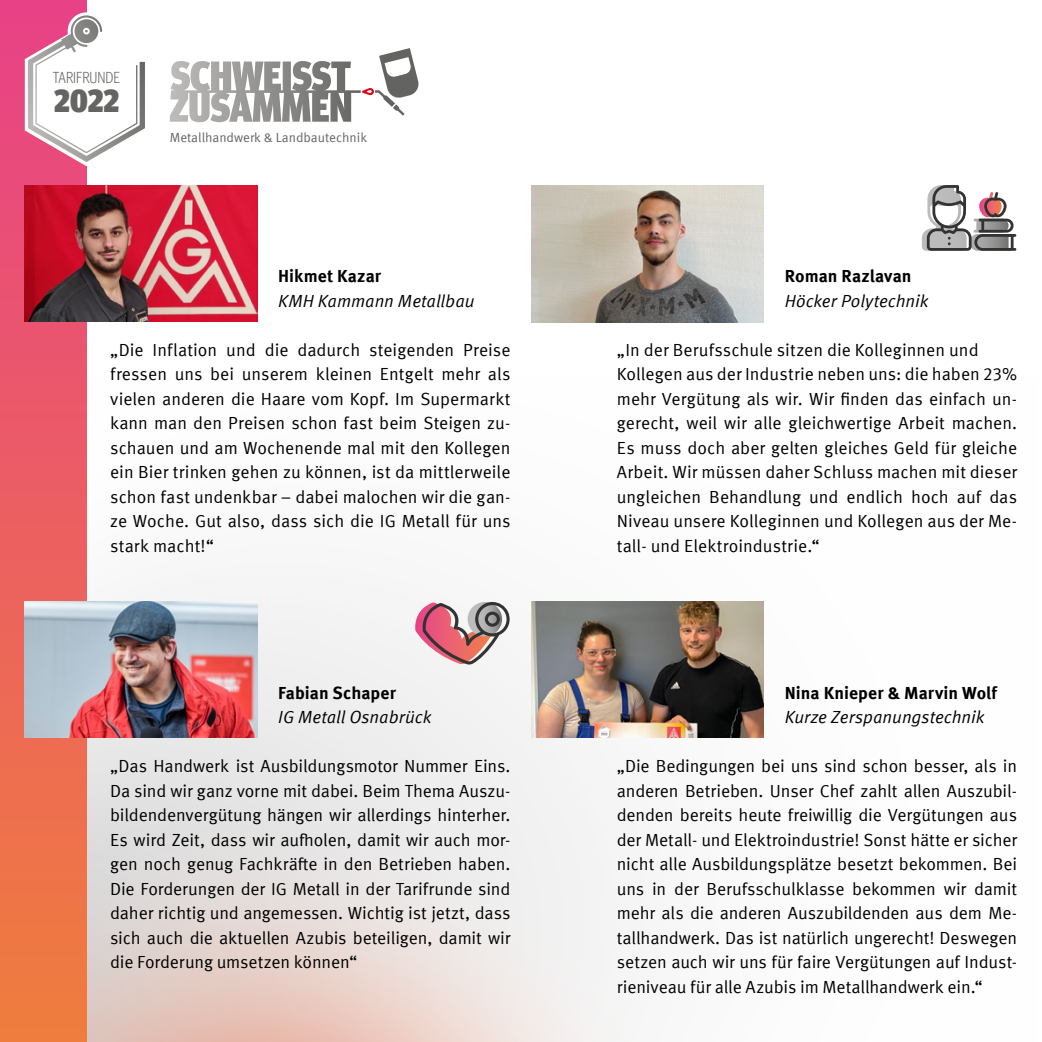
<style>
.page{position:relative;width:1042px;height:1042px;background:#fff}
.page>*{position:absolute;margin:0;border:0;box-sizing:border-box;transform-origin:0 0}
.t1{font:900 condensed 32.38px "Meta Head IGM";color:#646463}
.t2{font:17.5px/24.5px "Meta IGM";color:#000;text-align:justify}
.t3{font:italic 17.5px "Meta IGM";color:#000}
.t4{font:700 17.5px "Meta IGM";color:#000}
.t5{font:300 condensed 15.75px "Meta Head IGM";color:#646463}
.t6{font:13.12px "Meta IGM";color:#636362}
</style>
<div class="page">
<svg style="left:86px;top:377px;width:678px;height:665px"></svg>
<div style="left:0;top:0;width:86px;height:1042px;background:linear-gradient(to bottom,#e64085,#ee7f40)"></div>
<svg style="left:25px;top:12px;width:120px;height:154px"></svg>
<svg style="left:179px;top:61px;width:144px;height:29px"></svg>
<svg style="left:362px;top:48px;width:56px;height:68px"></svg>
<svg style="left:922px;top:185px;width:94px;height:66px"></svg>
<svg style="left:415px;top:602px;width:95px;height:62px"></svg>
<img style="left:25px;top:185px;width:232px;height:136px">
<img style="left:25px;top:601px;width:232px;height:136px">
<img style="left:531px;top:602px;width:233px;height:136px">
<img style="left:531px;top:185px;width:233px;height:137px">
<p class="t5" style="left:53px;top:66px;width:68px">TARIFRUNDE</p>
<h1 class="t1" style="left:54px;top:75px;width:67px">2022</h1>
<p class="t6" style="left:170px;top:128px;width:199px">Metallhandwerk &amp; Landbautechnik</p>
<p class="t4" style="left:278px;top:262px;width:105px">Hikmet Kazar</p>
<p class="t3" style="left:278px;top:287px;width:198px">KMH Kammann Metallbau</p>
<p class="t2" style="left:110px;top:336px;width:402px">„Die Inflation und die dadurch steigenden Preise fressen uns bei unserem kleinen Entgelt mehr als vielen anderen die Haare vom Kopf. Im Supermarkt kann man den Preisen schon fast beim Steigen zu&shy;schauen und am Wochenende mal mit den Kollegen ein Bier trinken gehen zu können, ist da mittlerweile schon fast undenkbar – dabei malochen wir die gan&shy;ze Woche. Gut also, dass sich die IG Metall für uns stark macht!“</p>
<p class="t4" style="left:278px;top:679px;width:119px">Fabian Schaper</p>
<p class="t3" style="left:278px;top:704px;width:154px">IG Metall Osnabrück</p>
<p class="t4" style="left:785px;top:262px;width:128px">Roman Razlavan</p>
<p class="t3" style="left:785px;top:287px;width:145px">Höcker Polytechnik</p>
<p class="t2" style="left:617px;top:336px;width:402px;text-align:left">„In der Berufsschule sitzen die Kolleginnen und Kollegen aus der Industrie neben uns: die haben 23% mehr Vergütung als wir. Wir finden das einfach un&shy;gerecht, weil wir alle gleichwertige Arbeit machen.<br>Es muss doch aber gelten gleiches Geld für gleiche Arbeit. Wir müssen daher Schluss machen mit dieser ungleichen Behandlung und endlich hoch auf das Niveau unsere Kolleginnen und Kollegen aus der Me&shy;tall- und Elektroindustrie.“</p>
<p class="t4" style="left:785px;top:679px;width:214px">Nina Knieper &amp; Marvin Wolf</p>
<p class="t3" style="left:785px;top:704px;width:201px">Kurze Zerspanungstechnik</p>
<p class="t2" style="left:110px;top:753px;width:402px">„Das Handwerk ist Ausbildungsmotor Nummer Eins.<br>Da sind wir ganz vorne mit dabei. Beim Thema Auszu&shy;bildendenvergütung hängen wir allerdings hinterher.<br>Es wird Zeit, dass wir aufholen, damit wir auch mor&shy;gen noch genug Fachkräfte in den Betrieben haben.<br>Die Forderungen der IG Metall in der Tarifrunde sind daher richtig und angemessen. Wichtig ist jetzt, dass sich auch die aktuellen Azubis beteiligen, damit wir die Forderung umsetzen können“</p>
<p class="t2" style="left:617px;top:753px;width:402px">„Die Bedingungen bei uns sind schon besser, als in anderen Betrieben. Unser Chef zahlt allen Auszubil&shy;denden bereits heute freiwillig die Vergütungen aus der Metall- und Elektroindustrie! Sonst hätte er sicher nicht alle Ausbildungsplätze besetzt bekommen. Bei uns in der Berufsschulklasse bekommen wir damit mehr als die anderen Auszubildenden aus dem Me&shy;tallhandwerk. Das ist natürlich ungerecht! Deswegen setzen auch wir uns für faire Vergütungen auf Indust&shy;rieniveau für alle Azubis im Metallhandwerk ein.“</p>
</div>
